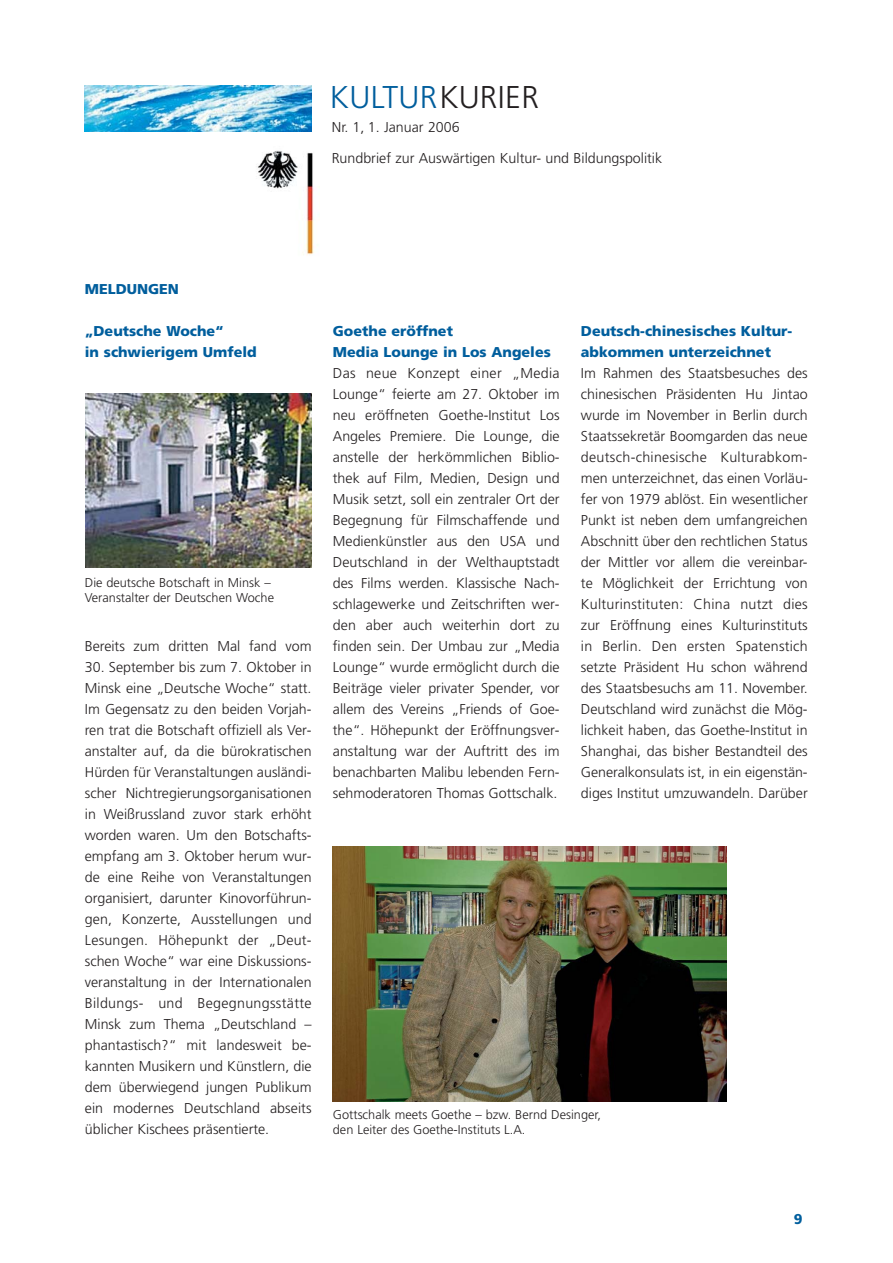
<style>
.page{position:relative;width:893px;height:1263px;background:#fff}
.page>*{position:absolute;margin:0;border:0;box-sizing:border-box;transform-origin:0 0}
.t1{font:300 31.5px "Frutiger";letter-spacing:.01em;color:#005e9d}
.t2{font:300 14.25px/21px "Frutiger";color:#231f20;text-align:justify}
.t3{font:900 14.25px/21px "Frutiger";color:#005e9d}
.t4{font:300 12.75px/15.3px "Frutiger";color:#231f20}
.s1{color:#231f20}
</style>
<div class="page">
<img style="left:85px;top:86px;width:227px;height:46px">
<img style="left:258px;top:150px;width:62px;height:105px">
<img style="left:86px;top:394px;width:226px;height:174px">
<img style="left:333px;top:846px;width:394px;height:255px">
<h1 class="t1" style="left:330px;top:84px;width:210px">KULTUR<span class="s1">KURIER</span></h1>
<p class="t2" style="left:332px;top:118px;width:129px">Nr. 1, 1. Januar 2006</p>
<p class="t2" style="left:332px;top:149px;width:332px">Rundbrief zur Auswärtigen Kultur- und Bildungspolitik</p>
<p class="t3" style="left:85px;top:280px;width:96px">MELDUNGEN</p>
<p class="t3" style="left:85px;top:322px;width:173px">„Deutsche Woche“<br>in schwierigem Umfeld</p>
<p class="t4" style="left:85px;top:576px;width:191px">Die deutsche Botschaft in Minsk –<br>Veranstalter der Deutschen Woche</p>
<p class="t2" style="left:85px;top:637px;width:228px">Bereits zum dritten Mal fand vom</p>
<p class="t2" style="left:85px;top:658px;width:228px">30. September bis zum 7. Oktober in Minsk eine „Deutsche Woche“ statt.<br>Im Gegensatz zu den beiden Vorjah&shy;ren trat die Botschaft offiziell als Ver&shy;anstalter auf, da die bürokratischen Hürden für Veranstaltungen ausländi&shy;scher Nichtregierungsorganisationen in Weißrussland zuvor stark erhöht worden waren. Um den Botschafts&shy;empfang am 3. Oktober herum wur&shy;de eine Reihe von Veranstaltungen organisiert, darunter Kinovorführun&shy;gen, Konzerte, Ausstellungen und Lesungen. Höhepunkt der „Deut&shy;schen Woche“ war eine Diskussions&shy;veranstaltung in der Internationalen Bildungs- und Begegnungsstätte Minsk zum Thema „Deutschland – phantastisch?“ mit landesweit be&shy;kannten Musikern und Künstlern, die dem überwiegend jungen Publikum ein modernes Deutschland abseits üblicher Kischees präsentierte.</p>
<p class="t3" style="left:333px;top:322px;width:220px">Goethe eröffnet<br>Media Lounge in Los Angeles</p>
<p class="t2" style="left:333px;top:364px;width:228px">Das neue Konzept einer „Media Lounge“ feierte am 27. Oktober im neu eröffneten Goethe-Institut Los Angeles Premiere. Die Lounge, die anstelle der herkömmlichen Biblio&shy;thek auf Film, Medien, Design und Musik setzt, soll ein zentraler Ort der Begegnung für Filmschaffende und Medienkünstler aus den USA und Deutschland in der Welthauptstadt des Films werden. Klassische Nach&shy;schlagewerke und Zeitschriften wer&shy;den aber auch weiterhin dort zu finden sein. Der Umbau zur „Media Lounge“ wurde ermöglicht durch die Beiträge vieler privater Spender, vor allem des Vereins „Friends of Goe&shy;the“. Höhepunkt der Eröffnungsver&shy;anstaltung war der Auftritt des im benachbarten Malibu lebenden Fern&shy;sehmoderatoren Thomas Gottschalk.</p>
<p class="t3" style="left:581px;top:322px;width:213px">Deutsch-chinesisches Kultur&shy;abkommen unterzeichnet</p>
<p class="t2" style="left:581px;top:364px;width:228px">Im Rahmen des Staatsbesuches des chinesischen Präsidenten Hu Jintao wurde im November in Berlin durch Staatssekretär Boomgarden das neue deutsch-chinesische Kulturabkom&shy;men unterzeichnet, das einen Vorläu&shy;fer von 1979 ablöst. Ein wesentlicher Punkt ist neben dem umfangreichen Abschnitt über den rechtlichen Status der Mittler vor allem die vereinbar&shy;te Möglichkeit der Errichtung von Kulturinstituten: China nutzt dies zur Eröffnung eines Kulturinstituts in Berlin. Den ersten Spatenstich setzte Präsident Hu schon während des Staatsbesuchs am 11. November.<br>Deutschland wird zunächst die Mög&shy;lichkeit haben, das Goethe-Institut in Shanghai, das bisher Bestandteil des Generalkonsulats ist, in ein eigenstän&shy;diges Institut umzuwandeln. Darüber</p>
<p class="t4" style="left:333px;top:1108px;width:270px">Gottschalk meets Goethe – bzw. Bernd Desinger, den Leiter des Goethe-Instituts L.A.</p>
<p class="t3" style="left:794px;top:1210px;width:10px">9</p>
</div>
